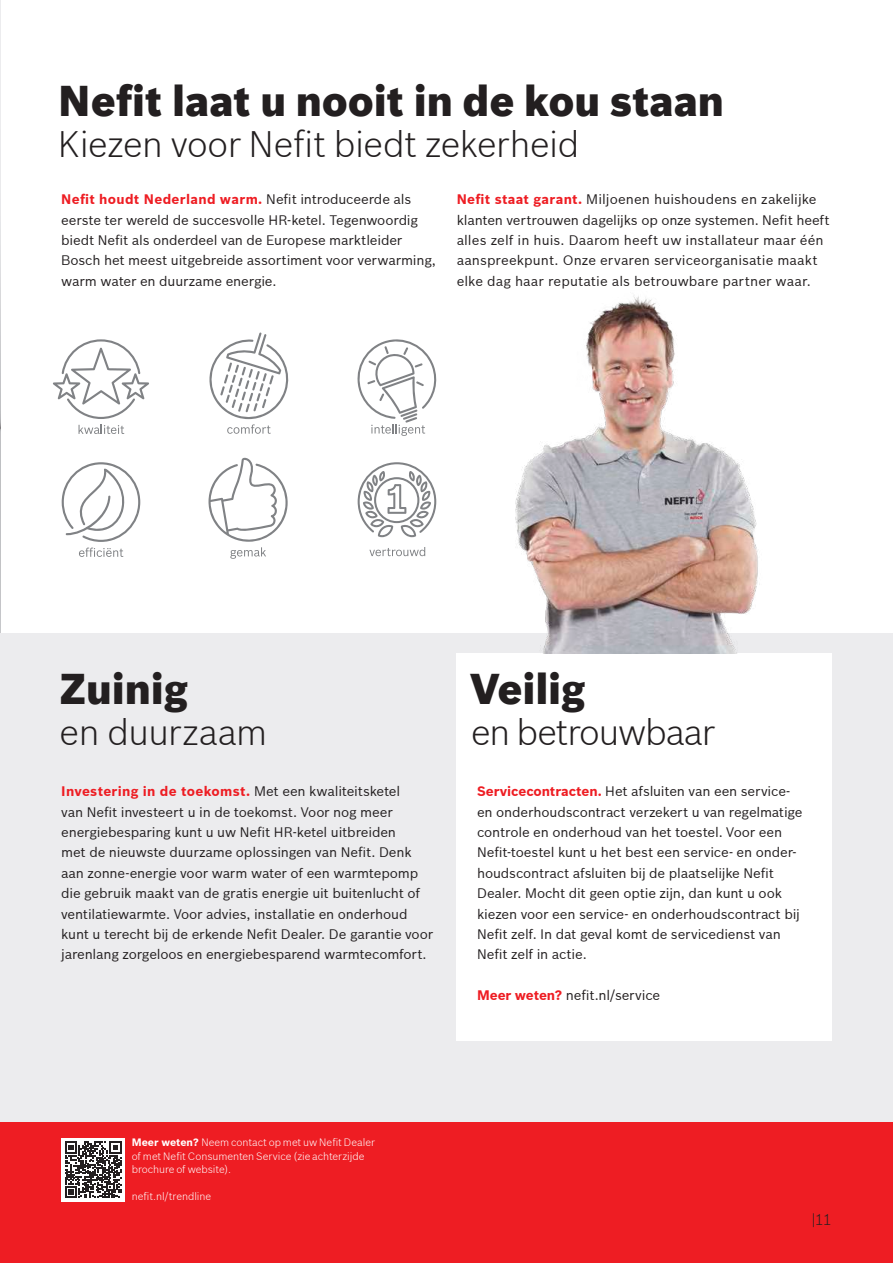
<style>
.page{position:relative;width:893px;height:1263px;background:#fff}
.page>*{position:absolute;margin:0;border:0;box-sizing:border-box;transform-origin:0 0}
.t1{font:900 42px "Bosch Sans";letter-spacing:-.005em;color:#231f20}
.t2{font:300 36px "Bosch Sans";letter-spacing:-.015em;color:#231f20}
.t3{font:300 15px "Bosch Sans";color:#231f20}
.t4{font:13.5px/20.4px "Bosch Sans";letter-spacing:-.01em;color:#231f20}
.t5{font:300 10.5px/13.5px "Bosch Sans";color:#fff}
.s1{font-weight:700;color:#ee1d23}
.s2{font-weight:700}
</style>
<div class="page">
<hr style="left:0;top:0;width:1px;height:633px;background:#ececee">
<img style="left:0;top:250px;width:1px;height:382px">
<div style="left:0;top:633px;width:893px;height:615px;background:#ececee"></div>
<div style="left:457px;top:653px;width:375px;height:388px;background:#fff"></div>
<div style="left:0;top:1123px;width:893px;height:140px;background:#ee1d23"></div>
<div style="left:61px;top:1138px;width:64px;height:64px;background:#fff"></div>
<svg style="left:209px;top:332px;width:80px;height:102px"></svg>
<svg style="left:62px;top:462px;width:78px;height:80px"></svg>
<svg style="left:79px;top:548px;width:44px;height:9px"></svg>
<svg style="left:208px;top:457px;width:80px;height:102px"></svg>
<svg style="left:357px;top:339px;width:80px;height:97px"></svg>
<svg style="left:53px;top:339px;width:96px;height:80px"></svg>
<svg style="left:79px;top:425px;width:45px;height:9px"></svg>
<svg style="left:369px;top:547px;width:56px;height:9px"></svg>
<svg style="left:358px;top:462px;width:78px;height:75px"></svg>
<img style="left:515px;top:295px;width:243px;height:358px">
<svg style="left:65px;top:1141px;width:56px;height:57px"></svg>
<h1 class="t1" style="left:58px;top:75px;width:667px">Nefit laat u nooit in de kou staan</h1>
<h2 class="t2" style="left:58px;top:122px;width:523px">Kiezen voor Nefit biedt zekerheid</h2>
<p class="t4" style="left:61px;top:189px;width:376px"><span class="s1">Nefit houdt Nederland warm.</span> Nefit introduceerde als eerste ter wereld de succesvolle HR-ketel. Tegenwoordig biedt Nefit als onderdeel van de Europese marktleider Bosch het meest uitgebreide assortiment voor verwarming, warm water en duurzame energie.</p>
<p class="t4" style="left:457px;top:190px;width:374px"><span class="s1">Nefit staat garant.</span> Miljoenen huishoudens en zakelijke klanten vertrouwen dagelijks op onze systemen. Nefit heeft alles zelf in huis. Daarom heeft uw installateur maar één aanspreekpunt. Onze ervaren serviceorganisatie maakt elke dag haar reputatie als betrouwbare partner waar.</p>
<h1 class="t1" style="left:60px;top:662px;width:130px">Zuinig</h1>
<h1 class="t1" style="left:470px;top:662px;width:117px">Veilig</h1>
<h2 class="t2" style="left:60px;top:717px;width:209px">en duurzaam</h2>
<h2 class="t2" style="left:471px;top:710px;width:245px">en betrouwbaar</h2>
<p class="t4" style="left:61px;top:782px;width:373px"><span class="s1">Investering in de toekomst.</span> Met een kwaliteitsketel<br>van Nefit investeert u in de toekomst. Voor nog meer energiebesparing kunt u uw Nefit HR-ketel uitbreiden<br>met de nieuwste duurzame oplossingen van Nefit. Denk aan zonne-energie voor warm water of een warmtepomp die gebruik maakt van de gratis energie uit buitenlucht of ventilatiewarmte. Voor advies, installatie en onderhoud kunt u terecht bij de erkende Nefit Dealer. De garantie voor jarenlang zorgeloos en energiebesparend warmtecomfort.</p>
<p class="t4" style="left:477px;top:782px;width:327px"><span class="s1">Servicecontracten.</span> Het afsluiten van een service&shy;en onderhoudscontract verzekert u van regelmatige controle en onderhoud van het toestel. Voor een Nefit-toestel kunt u het best een service- en onder&shy;houdscontract afsluiten bij de plaatselijke Nefit Dealer. Mocht dit geen optie zijn, dan kunt u ook kiezen voor een service- en onderhoudscontract bij Nefit zelf. In dat geval komt de servicedienst van Nefit zelf in actie.</p>
<p class="t4" style="left:477px;top:985px;width:185px"><span class="s1">Meer weten?</span> nefit.nl/service</p>
<p class="t5" style="left:132px;top:1135px;width:245px"><span class="s2">Meer weten?</span> Neem contact op met uw Nefit Dealer of met Nefit Consumenten Service (zie achterzijde brochure of website).</p>
<p class="t5" style="left:132px;top:1189px;width:81px">nefit.nl/trendline</p>
<p class="t3" style="left:812px;top:1213px;width:21px">|11</p>
</div>
